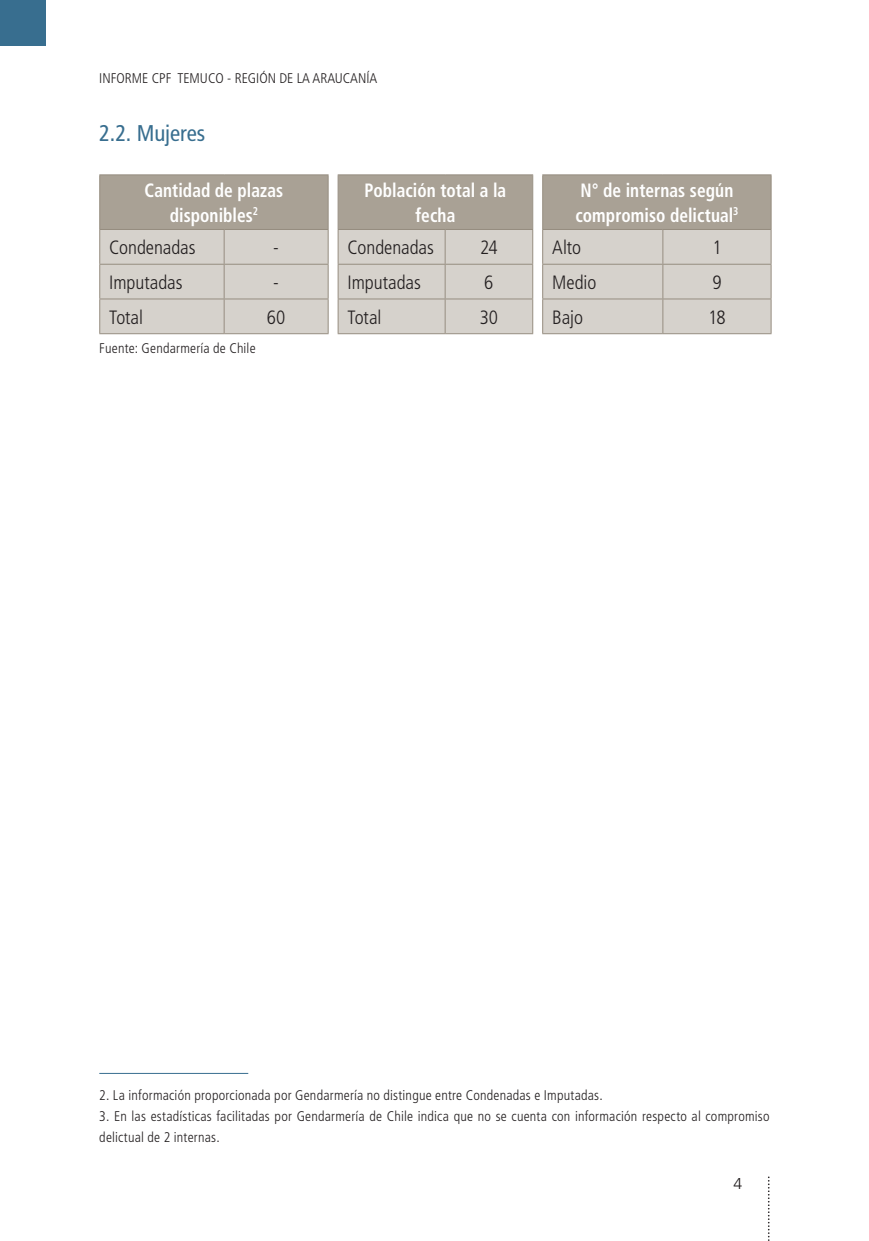
<style>
.page{position:relative;width:869px;height:1241px;background:#fff}
.page>*{position:absolute;margin:0;border:0;box-sizing:border-box;transform-origin:0 0}
.SUBTITULO{font:condensed 22.75px "Frutiger LT Std";letter-spacing:-.005em;color:#386e8f}
.TITULOTABLA{font:700 condensed 19.25px/24.5px "Frutiger LT Std";letter-spacing:.005em;color:#fff;scale:.9 1}
.TEXTO_GENERAL{font:300 condensed 19.25px "Frutiger LT Std";letter-spacing:-.005em;color:#231f20}
.t1{font:300 15.75px "Frutiger LT Std";color:#231f20}
.TEXTO_GENERAL-2{font:300 condensed 14px/21px "Frutiger LT Std";letter-spacing:.015em;color:#231f20}
</style>
<div class="page">
<svg style="left:768px;top:1177px;width:1px;height:63px"></svg>
<div style="left:0;top:0;width:45px;height:45px;background:#386e8f"></div>
<div style="left:100px;top:175px;width:670px;height:54px;background:#a9a195"></div>
<div style="left:100px;top:229px;width:670px;height:105px;background:#d6d2cc"></div>
<hr style="left:99px;top:174px;width:125px;height:1px;background:#968d80">
<hr style="left:99px;top:175px;width:1px;height:54px;background:#968d80">
<hr style="left:224px;top:174px;width:104px;height:1px;background:#968d80">
<hr style="left:327px;top:175px;width:1px;height:54px;background:#968d80">
<hr style="left:337px;top:174px;width:108px;height:1px;background:#968d80">
<hr style="left:337px;top:175px;width:1px;height:54px;background:#968d80">
<hr style="left:445px;top:174px;width:88px;height:1px;background:#968d80">
<hr style="left:532px;top:175px;width:1px;height:54px;background:#968d80">
<hr style="left:542px;top:174px;width:120px;height:1px;background:#968d80">
<hr style="left:542px;top:175px;width:1px;height:54px;background:#968d80">
<hr style="left:662px;top:174px;width:109px;height:1px;background:#968d80">
<hr style="left:770px;top:175px;width:1px;height:54px;background:#968d80">
<hr style="left:99px;top:229px;width:125px;height:1px;background:#968d80">
<hr style="left:99px;top:230px;width:1px;height:34px;background:#968d80">
<hr style="left:224px;top:229px;width:104px;height:1px;background:#968d80">
<hr style="left:223px;top:230px;width:1px;height:34px;background:#968d80">
<hr style="left:327px;top:230px;width:1px;height:34px;background:#968d80">
<hr style="left:337px;top:229px;width:108px;height:1px;background:#968d80">
<hr style="left:337px;top:230px;width:1px;height:34px;background:#968d80">
<hr style="left:445px;top:229px;width:88px;height:1px;background:#968d80">
<hr style="left:444px;top:230px;width:1px;height:34px;background:#968d80">
<hr style="left:532px;top:230px;width:1px;height:34px;background:#968d80">
<hr style="left:542px;top:229px;width:120px;height:1px;background:#968d80">
<hr style="left:542px;top:230px;width:1px;height:34px;background:#968d80">
<hr style="left:662px;top:229px;width:109px;height:1px;background:#968d80">
<hr style="left:662px;top:230px;width:1px;height:34px;background:#968d80">
<hr style="left:770px;top:230px;width:1px;height:34px;background:#968d80">
<hr style="left:99px;top:264px;width:125px;height:1px;background:#968d80">
<hr style="left:99px;top:264px;width:1px;height:34px;background:#968d80">
<hr style="left:224px;top:264px;width:104px;height:1px;background:#968d80">
<hr style="left:223px;top:264px;width:1px;height:34px;background:#968d80">
<hr style="left:327px;top:264px;width:1px;height:34px;background:#968d80">
<hr style="left:337px;top:264px;width:108px;height:1px;background:#968d80">
<hr style="left:337px;top:264px;width:1px;height:34px;background:#968d80">
<hr style="left:445px;top:264px;width:88px;height:1px;background:#968d80">
<hr style="left:444px;top:264px;width:1px;height:34px;background:#968d80">
<hr style="left:532px;top:264px;width:1px;height:34px;background:#968d80">
<hr style="left:542px;top:264px;width:120px;height:1px;background:#968d80">
<hr style="left:542px;top:264px;width:1px;height:34px;background:#968d80">
<hr style="left:662px;top:264px;width:109px;height:1px;background:#968d80">
<hr style="left:662px;top:264px;width:1px;height:34px;background:#968d80">
<hr style="left:770px;top:264px;width:1px;height:34px;background:#968d80">
<hr style="left:99px;top:298px;width:125px;height:1px;background:#968d80">
<hr style="left:99px;top:299px;width:1px;height:34px;background:#968d80">
<hr style="left:224px;top:298px;width:104px;height:1px;background:#968d80">
<hr style="left:223px;top:299px;width:1px;height:34px;background:#968d80">
<hr style="left:327px;top:299px;width:1px;height:34px;background:#968d80">
<hr style="left:337px;top:298px;width:108px;height:1px;background:#968d80">
<hr style="left:337px;top:299px;width:1px;height:34px;background:#968d80">
<hr style="left:445px;top:298px;width:88px;height:1px;background:#968d80">
<hr style="left:444px;top:299px;width:1px;height:34px;background:#968d80">
<hr style="left:532px;top:299px;width:1px;height:34px;background:#968d80">
<hr style="left:542px;top:298px;width:120px;height:1px;background:#968d80">
<hr style="left:542px;top:299px;width:1px;height:34px;background:#968d80">
<hr style="left:662px;top:298px;width:109px;height:1px;background:#968d80">
<hr style="left:662px;top:299px;width:1px;height:34px;background:#968d80">
<hr style="left:770px;top:299px;width:1px;height:34px;background:#968d80">
<hr style="left:99px;top:333px;width:125px;height:1px;background:#968d80">
<hr style="left:224px;top:333px;width:104px;height:1px;background:#968d80">
<hr style="left:337px;top:333px;width:108px;height:1px;background:#968d80">
<hr style="left:445px;top:333px;width:88px;height:1px;background:#968d80">
<hr style="left:542px;top:333px;width:120px;height:1px;background:#968d80">
<hr style="left:662px;top:333px;width:109px;height:1px;background:#968d80">
<hr style="left:99px;top:1072px;width:149px;height:1px;background:#386e8f">
<p class="TEXTO_GENERAL-2" style="left:99px;top:67px;width:279px">INFORME CPF TEMUCO - REGIÓN DE LA ARAUCANÍA</p>
<p class="SUBTITULO" style="left:99px;top:120px;width:120px">2.2. Mujeres<sup>23</sup></p>
<p class="TITULOTABLA" style="left:144px;top:178px;width:155px">Cantidad de plazas</p>
<p class="TITULOTABLA" style="left:170px;top:203px;width:100px">disponibles<sup>2</sup></p>
<p class="TITULOTABLA" style="left:364px;top:178px;width:159px">Población total a la</p>
<p class="TITULOTABLA" style="left:415px;top:203px;width:46px">fecha</p>
<p class="TITULOTABLA" style="left:575px;top:178px;width:182px">N° de internas según compromiso delictual<sup>3</sup></p>
<p class="TEXTO_GENERAL" style="left:109px;top:236px;width:88px">Condenadas</p>
<p class="TEXTO_GENERAL" style="left:273px;top:236px;width:7px">-</p>
<p class="TEXTO_GENERAL" style="left:347px;top:236px;width:88px">Condenadas</p>
<p class="TEXTO_GENERAL" style="left:480px;top:236px;width:19px">24</p>
<p class="TEXTO_GENERAL" style="left:552px;top:236px;width:30px">Alto</p>
<p class="TEXTO_GENERAL" style="left:712px;top:236px;width:11px">1</p>
<p class="TEXTO_GENERAL" style="left:109px;top:271px;width:75px">Imputadas</p>
<p class="TEXTO_GENERAL" style="left:273px;top:271px;width:7px">-</p>
<p class="TEXTO_GENERAL" style="left:347px;top:271px;width:75px">Imputadas</p>
<p class="TEXTO_GENERAL" style="left:484px;top:271px;width:11px">6</p>
<p class="TEXTO_GENERAL" style="left:552px;top:271px;width:46px">Medio</p>
<p class="TEXTO_GENERAL" style="left:712px;top:271px;width:11px">9</p>
<p class="TEXTO_GENERAL" style="left:109px;top:306px;width:35px">Total</p>
<p class="TEXTO_GENERAL" style="left:267px;top:306px;width:20px">60</p>
<p class="TEXTO_GENERAL" style="left:347px;top:306px;width:35px">Total</p>
<p class="TEXTO_GENERAL" style="left:479px;top:306px;width:20px">30</p>
<p class="TEXTO_GENERAL" style="left:552px;top:306px;width:32px">Bajo</p>
<p class="TEXTO_GENERAL" style="left:707px;top:306px;width:19px">18</p>
<p class="TEXTO_GENERAL-2" style="left:99px;top:338px;width:158px">Fuente: Gendarmería de Chile</p>
<p class="TEXTO_GENERAL-2" style="left:99px;top:1084px;width:505px">2. La información proporcionada por Gendarmería no distingue entre Condenadas e Imputadas.</p>
<p class="TEXTO_GENERAL-2" style="left:99px;top:1105px;width:671px">3. En las estadísticas facilitadas por Gendarmería de Chile indica que no se cuenta con información respecto al compromiso delictual de 2 internas.</p>
<p class="t1" style="left:733px;top:1174px;width:10px">4</p>
</div>
